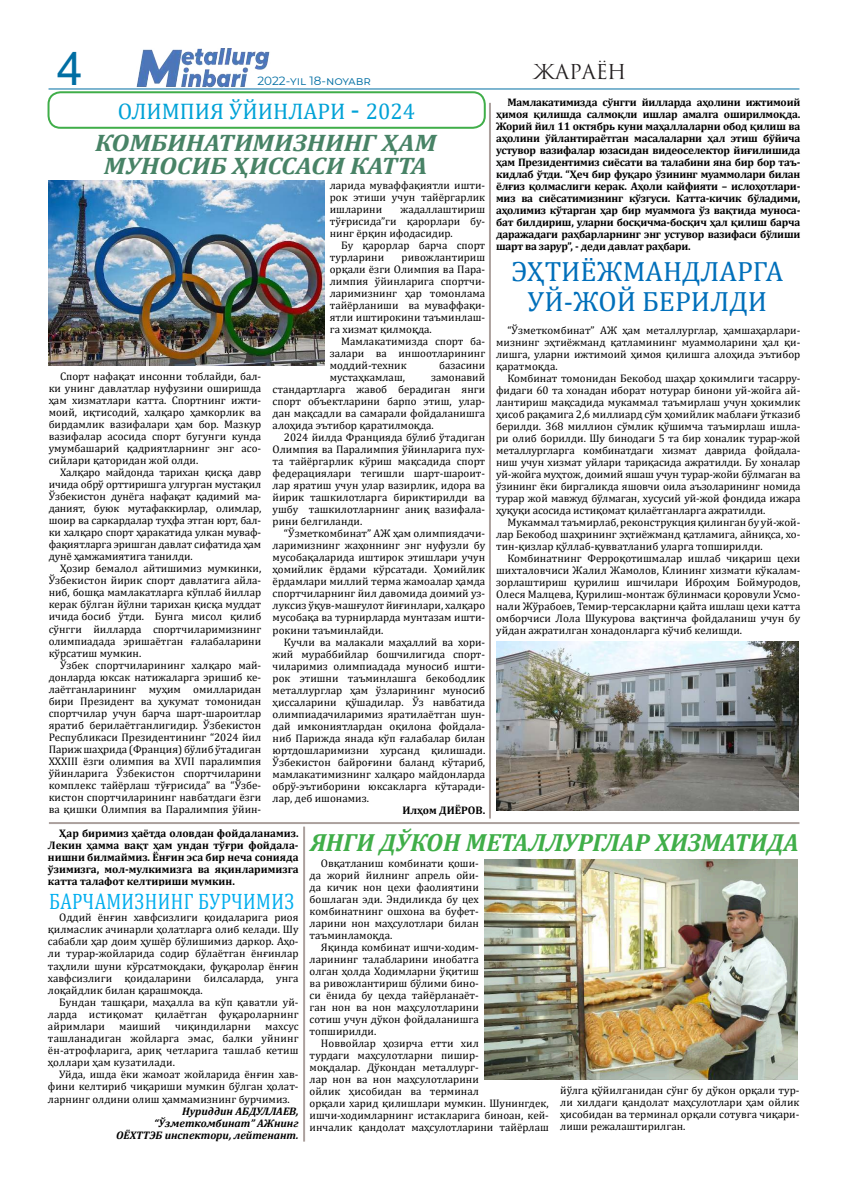
<style>
.page{position:relative;width:842px;height:1191px;background:#fff}
.page>*{position:absolute;margin:0;border:0;box-sizing:border-box;transform-origin:0 0}
.t1{font:46px "Arial";color:#006ea3}
.t2{font:28px/30px "Cambria";color:#006fba;text-align:center}
.t3{font:italic 700 25px "Cambria";color:#40ae49}
.t4{font:italic 700 24px/23px "Cambria";color:#488366;text-align:center;scale:1.1 1}
.t5{font:22.7px "Cambria";color:#00a2d7}
.t6{font:22.4px "Cambria";letter-spacing:.02em;color:#00aeef;scale:.81 1}
.t7{font:20px "Trajan Pro 3";letter-spacing:-.01em;color:#231f20}
.t8{font:12px "Montserrat";color:#006ea3}
.t9{font:11px/12px "Cambria";color:#000;text-align:justify}
.t10{font:700 11px/12px "Cambria";letter-spacing:-.005em;color:#000;text-align:justify}
.t11{font:italic 700 11px/12.1px "Cambria";color:#000;text-align:right}
.s1{font-size:28.8px}
</style>
<div class="page">
<hr style="left:49px;top:88px;width:750px;height:1px;background:#006ea3">
<img style="left:136px;top:49px;width:134px;height:38px">
<hr style="left:49px;top:822px;width:750px;height:2px;background:#452c25">
<hr style="left:489px;top:103px;width:2px;height:715px;background:#452c25">
<div style="left:48px;top:91px;width:438px;height:38px;border:2px solid #40ae49;border-radius:12px"></div>
<img style="left:49px;top:180px;width:275px;height:186px">
<img style="left:496px;top:641px;width:303px;height:169px">
<hr style="left:303px;top:826px;width:2px;height:315px;background:#452c25">
<img style="left:484px;top:859px;width:314px;height:220px">
<h1 class="t1" style="left:57px;top:37px;width:27px">4</h1>
<p class="t8" style="left:257px;top:73px;width:115px">2022-yil 18-NOYAbr</p>
<h3 class="t5" style="left:118px;top:98px;width:299px">ОЛИМПИЯ ЎЙИНЛАРИ <span class="s1">-</span> 2024</h3>
<h3 class="t4" style="left:95px;top:130px;width:312px">КОМБИНАТИМИЗНИНГ ҲАМ<br>МУНОСИБ ҲИССАСИ КАТТА</h3>
<p class="t9" style="left:49px;top:370px;width:214px;text-indent:11px">Cпорт нафақат инсонни тоблайди, бал&shy;ки унинг давлатлар нуфузини оширишда ҳам хизматлари катта. Спортнинг ижти&shy;моий, иқтисодий, халқаро ҳамкорлик ва бирдамлик вазифалари ҳам бор. Мазкур вазифалар асосида спорт бугунги кунда умумбашарий қадриятларнинг энг асо&shy;сийлари қаторидан жой олди.</p>
<p class="t9" style="left:49px;top:466px;width:214px;text-indent:11px">Халқаро майдонда тарихан қисқа давр ичида обрў орттиришга улгурган мустақил Ўзбекистон дунёга нафақат қадимий ма&shy;даният, буюк мутафаккирлар, олимлар, шоир ва саркардалар туҳфа этган юрт, бал&shy;ки халқаро спорт ҳаракатида улкан муваф&shy;фақиятларга эришган давлат сифатида ҳам дунё ҳамжамиятига танилди.</p>
<p class="t9" style="left:49px;top:562px;width:214px;text-indent:11px">Ҳозир бемалол айтишимиз мумкинки, Ўзбекистон йирик спорт давлатига айла&shy;ниб, бошқа мамлакатларга кўплаб йиллар керак бўлган йўлни тарихан қисқа муддат ичида босиб ўтди. Бунга мисол қилиб сўнгги йилларда спортчиларимизнинг олимпиадада эришаётган ғалабаларини кўрсатиш мумкин.</p>
<p class="t9" style="left:49px;top:658px;width:214px;text-indent:11px">Ўзбек спортчиларининг халқаро май&shy;донларда юксак натижаларга эришиб ке&shy;лаётганларининг муҳим омилларидан бири Президент ва ҳукумат томонидан спортчилар учун барча шарт-шароитлар яратиб берилаётганлигидир. Ўзбекистон Республикаси Президентининг “2024 йил Париж шаҳрида (Франция) бўлиб ўтадиган XXXIII ёзги олимпия ва XVII паралимпия ўйинларига Ўзбекистон спортчиларини комплекс тайёрлаш тўғрисида” ва “Ўзбе&shy;кистон спортчиларининг навбатдаги ёзги ва қишки Олимпия ва Паралимпия ўйин-</p>
<p class="t9" style="left:330px;top:179px;width:157px">ларида муваффақиятли ишти&shy;рок этиши учун тайёргарлик ишларини</p>
<p class="t9" style="left:330px;top:203px;width:157px;text-indent:71px">жадаллаштириш тўғрисида”ги қарорлари бу&shy;нинг ёрқин ифодасидир.</p>
<p class="t9" style="left:330px;top:239px;width:157px;text-indent:11px">Бу қарорлар барча спорт турларини</p>
<p class="t9" style="left:330px;top:251px;width:157px;text-indent:72px">ривожлантириш орқали ёзги Олимпия ва Пара&shy;лимпия ўйинларига спортчи&shy;ларимизнинг ҳар томонлама тайёрланиши ва муваффақи&shy;ятли иштирокини таъминлаш&shy;га хизмат қилмоқда.</p>
<p class="t9" style="left:330px;top:335px;width:157px;text-indent:11px">Мамлакатимизда спорт ба&shy;залари ва иншоотларининг моддий-техник</p>
<p class="t9" style="left:439px;top:359px;width:48px">базасини</p>
<p class="t9" style="left:273px;top:371px;width:214px;text-indent:158px">замонавий стандартларга жавоб берадиган янги спорт объектларини барпо этиш, улар&shy;дан мақсадли ва самарали фойдаланишга алоҳида эътибор қаратилмоқда.</p>
<p class="t9" style="left:273px;top:431px;width:214px;text-indent:11px">2024 йилда Францияда бўлиб ўтадиган Олимпия ва Паралимпия ўйинларига пух&shy;та тайёргарлик кўриш мақсадида спорт федерациялари тегишли шарт-шароит&shy;лар яратиш учун улар вазирлик, идора ва йирик ташкилотларга бириктирилди ва ушбу ташкилотларнинг аниқ вазифала&shy;рини белгиланди.</p>
<p class="t9" style="left:273px;top:527px;width:214px;text-indent:11px">“Ўзметкомбинат” АЖ ҳам олимпиядачи&shy;ларимизнинг жаҳоннинг энг нуфузли бу мусобақаларида иштирок этишлари учун ҳомийлик ёрдами кўрсатади. Ҳомийлик ёрдамлари миллий терма жамоалар ҳамда спортчиларнинг йил давомида доимий уз&shy;луксиз ўқув-машғулот йиғинлари, халқаро мусобақа ва турнирларда мунтазам ишти&shy;рокини таъминлайди.</p>
<p class="t9" style="left:273px;top:635px;width:214px;text-indent:11px">Кучли ва малакали маҳаллий ва хори&shy;жий мураббийлар бошчилигида спорт&shy;чиларимиз олимпиадада муносиб ишти&shy;рок этишни таъминлашга бекободлик металлурглар ҳам ўзларининг муносиб ҳиссаларини қўшадилар. Ўз навбатида олимпиадачиларимиз яратилаётган шун&shy;дай имкониятлардан оқилона фойдала&shy;ниб Парижда янада кўп ғалабалар билан юртдошларимизни хурсанд қилишади.<br>Ўзбекистон байроғини баланд кўтариб, мамлакатимизнинг халқаро майдонларда обрў-эътиборини юксакларга кўтаради&shy;лар, деб ишонамиз.</p>
<p class="t10" style="left:402px;top:803px;width:84px">Илҳом ДИЁРОВ.</p>
<p class="t9" style="left:330px;top:371px;width:77px">мустаҳкамлаш,</p>
<h3 class="t7" style="left:534px;top:58px;width:94px">ЖАРАЁН</h3>
<p class="t10" style="left:496px;top:96px;width:306px;text-indent:11px">Мамлакатимизда сўнгги йилларда аҳолини ижтимоий ҳимоя қилишда салмоқли ишлар амалга оширилмоқда.<br>Жорий йил 11 октябрь куни маҳаллаларни обод қилиш ва аҳолини ўйлантираётган масалаларни ҳал этиш бўйича устувор вазифалар юзасидан видеоселектор йиғилишида ҳам Президентимиз сиёсати ва талабини яна бир бор таъ&shy;кидлаб ўтди. “Ҳеч бир фуқаро ўзининг муаммолари билан ёлғиз қолмаслиги керак. Аҳоли кайфияти – ислоҳотлари&shy;миз ва сиёсатимизнинг кўзгуси. Катта-кичик бўладими, аҳолимиз кўтарган ҳар бир муаммога ўз вақтида муноса&shy;бат билдириш, уларни босқичма-босқич ҳал қилиш барча даражадаги раҳбарларнинг энг устувор вазифаси бўлиши шарт ва зарур”, - деди давлат раҳбари.</p>
<h2 class="t2" style="left:511px;top:256px;width:273px">ЭҲТИЁЖМАНДЛАРГА<br>УЙ-ЖОЙ БЕРИЛДИ</h2>
<p class="t9" style="left:496px;top:324px;width:306px;text-indent:11px">“Ўзметкомбинат” АЖ ҳам металлурглар, ҳамшаҳарлари&shy;мизнинг эҳтиёжманд қатламининг муаммоларини ҳал қи&shy;лишга, уларни ижтимоий ҳимоя қилишга алоҳида эътибор қаратмоқда.</p>
<p class="t9" style="left:496px;top:372px;width:306px;text-indent:11px">Комбинат томонидан Бекобод шаҳар ҳокимлиги тасарру&shy;фидаги 60 та хонадан иборат нотурар бинони уй-жойга ай&shy;лантириш мақсадида мукаммал таъмирлаш учун ҳокимлик ҳисоб рақамига 2,6 миллиард сўм ҳомийлик маблағи ўтказиб берилди. 368 миллион сўмлик қўшимча таъмирлаш ишла&shy;ри олиб борилди. Шу бинодаги 5 та бир хоналик турар-жой металлургларга комбинатдаги хизмат даврида фойдала&shy;ниш учун хизмат уйлари тариқасида ажратилди. Бу хоналар уй-жойга муҳтож, доимий яшаш учун турар-жойи бўлмаган ва ўзининг ёки биргаликда яшовчи оила аъзоларининг номида турар жой мавжуд бўлмаган, хусусий уй-жой фондида ижара ҳуқуқи асосида истиқомат қилаётганларга ажратилди.</p>
<p class="t9" style="left:496px;top:516px;width:306px;text-indent:11px">Мукаммал таъмирлаб, реконструкция қилинган бу уй-жой&shy;лар Бекобод шаҳрининг эҳтиёжманд қатламига, айниқса, хо&shy;тин-қизлар қўллаб-қувватланиб уларга топширилди.</p>
<p class="t9" style="left:496px;top:552px;width:306px;text-indent:11px">Комбинатнинг Ферроқотишмалар ишлаб чиқариш цехи шихталовчиси Жалил Жамолов, Клининг хизмати кўкалам&shy;зорлаштириш қурилиш ишчилари Иброҳим Боймуродов, Олеся Малцева, Қурилиш-монтаж бўлинмаси қоровули Усмо&shy;нали Жўрабоев, Темир-терсакларни қайта ишлаш цехи катта омборчиси Лола Шукурова вақтинча фойдаланиш учун бу уйдан ажратилган хонадонларга кўчиб келишди.</p>
<p class="t10" style="left:48px;top:826px;width:252px;text-indent:11px">Ҳар биримиз ҳаëтда оловдан фойдаланамиз.<br>Лекин ҳамма вақт ҳам ундан тўғри фойдала&shy;нишни билмаймиз. Ёнғин эса бир неча сонияда ўзимизга, мол-мулкимизга ва яқинларимизга катта талафот келтириши мумкин.</p>
<p class="t9" style="left:48px;top:911px;width:252px;text-indent:11px">Оддий ёнғин хавфсизлиги қоидаларига риоя қилмаслик ачинарли ҳолатларга олиб келади. Шу сабабли ҳар доим ҳушёр бўлишимиз даркор. Аҳо&shy;ли турар-жойларида содир бўлаётган ёнғинлар таҳлили шуни кўрсатмоқдаки, фуқаролар ёнғин хавфсизлиги қоидаларини билсаларда, унга лоқайдлик билан қарашмоқда.</p>
<p class="t9" style="left:48px;top:996px;width:252px;text-indent:11px">Бундан ташқари, маҳалла ва кўп қаватли уй&shy;ларда истиқомат қилаётган фуқароларнинг айримлари</p>
<h3 class="t6" style="left:49px;top:888px;width:304px">БАРЧАМИЗНИНГ БУРЧИМИЗ</h3>
<p class="t9" style="left:119px;top:1020px;width:43px">маиший</p>
<p class="t9" style="left:175px;top:1020px;width:77px">чиқиндиларни</p>
<p class="t9" style="left:48px;top:1020px;width:252px;text-indent:217px">махсус ташланадиган жойларга эмас, балки уйнинг ён-атрофларига, ариқ четларига ташлаб кетиш ҳоллари ҳам кузатилади.</p>
<p class="t9" style="left:48px;top:1068px;width:252px;text-indent:11px">Уйда, ишда ёки жамоат жойларида ёнғин хав&shy;фини келтириб чиқариши мумкин бўлган ҳолат&shy;ларнинг олдини олиш ҳаммамизнинг бурчимиз.</p>
<p class="t11" style="left:116px;top:1104px;width:184px">Нуриддин АБДУЛЛАЕВ, “Ўзметкомбинат” АЖнинг<br>ОЁХТТЭБ инспектори, лейтенант.</p>
<h3 class="t3" style="left:310px;top:825px;width:490px">ЯНГИ ДЎКОН МЕТАЛЛУРГЛАР ХИЗМАТИДА</h3>
<p class="t9" style="left:310px;top:857px;width:171px;text-indent:11px">Овқатланиш комбинати қоши&shy;да жорий йилнинг апрель ойи&shy;да кичик нон цехи фаолиятини бошлаган эди. Эндиликда бу цех комбинатнинг ошхона ва буфет&shy;ларини нон маҳсулотлари билан таъминламоқда.</p>
<p class="t9" style="left:310px;top:941px;width:171px;text-indent:11px">Яқинда комбинат ишчи-ходим&shy;ларининг талабларини инобатга олган ҳолда Ходимларни ўқитиш ва ривожлантириш бўлими бино&shy;си ёнида бу цехда тайёрланаёт&shy;ган нон ва нон маҳсулотларини сотиш учун дўкон фойдаланишга топширилди.</p>
<p class="t9" style="left:310px;top:1037px;width:241px;text-align:left;text-indent:11px">Новвойлар ҳозирча етти хил<br>турдаги маҳсулотларни пишир-<br>моқдалар. Дўкондан металлург-<br>лар нон ва нон маҳсулотларини<br>ойлик ҳисобидан ва терминал<br>орқали харид қилишлари мумкин. Шунингдек, ишчи-ходимларнинг истакларига биноан, кей&shy;инчалик қандолат маҳсулотларини тайёрлаш</p>
<p class="t9" style="left:560px;top:1084px;width:241px">йўлга қўйилганидан сўнг бу дўкон орқали тур&shy;ли хилдаги қандолат маҳсулотлари ҳам ойлик ҳисобидан ва терминал орқали сотувга чиқари&shy;лиши режалаштирилган.</p>
</div>
